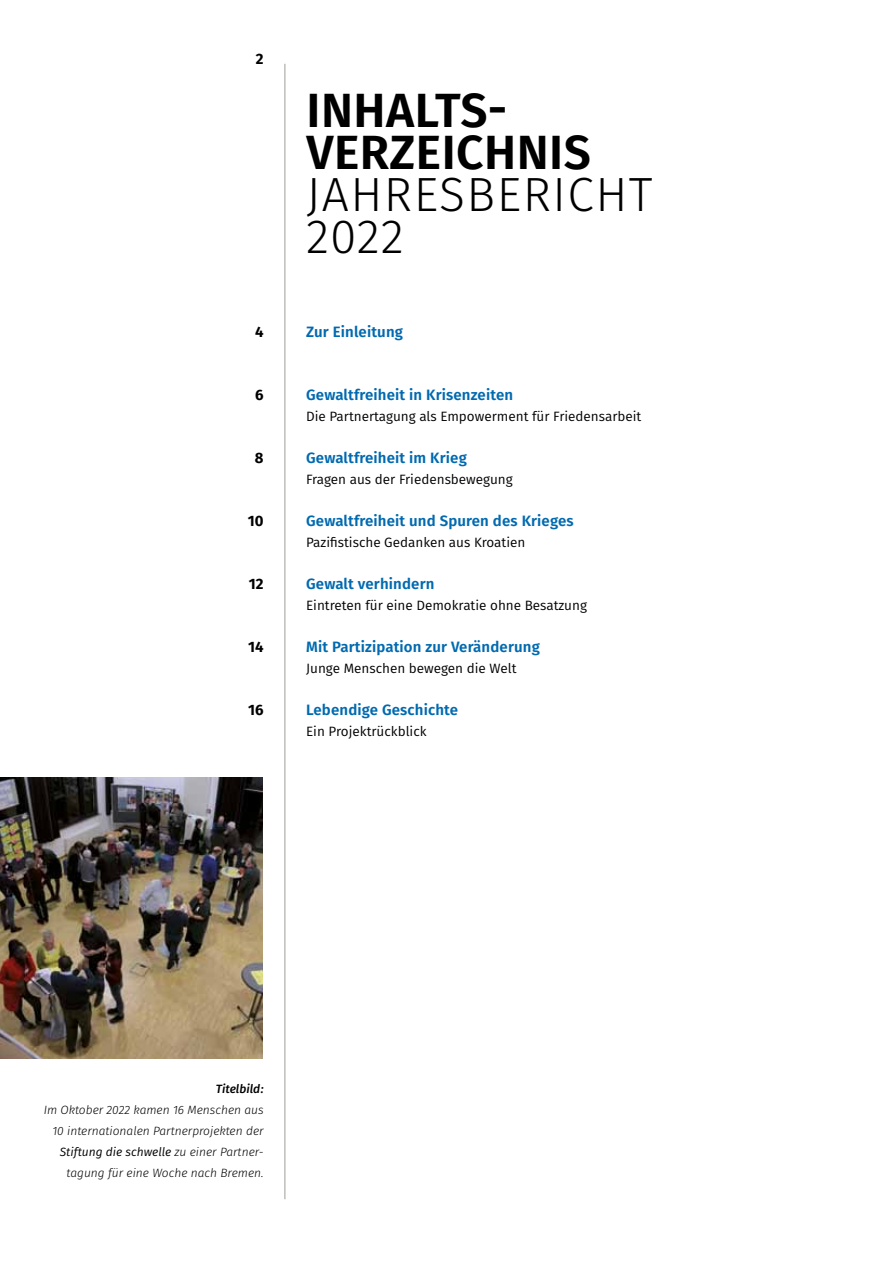
<style>
.page{position:relative;width:893px;height:1263px;background:#fff}
.page>*{position:absolute;margin:0;border:0;box-sizing:border-box;transform-origin:0 0}
.t1{font:600 48px/42px "Fira Sans";letter-spacing:.01em;color:#000}
.t2{font:300 48px/42px "Fira Sans";letter-spacing:.03em;color:#000}
.t3{font:600 15px "Fira Sans";letter-spacing:.01em;color:#006ab0}
.t4{font:700 15px "Fira Sans";color:#000}
.t5{font:13.5px "Fira Sans";color:#000}
.t6{font:italic 300 12px/21px "Fira Sans";color:#000;text-align:right}
.t7{font:italic 500 12px "Fira Sans";color:#000}
.s1{font-weight:400}
</style>
<div class="page">
<hr style="left:285px;top:64px;width:1px;height:1135px;background:#9d9d9c">
<img style="left:0;top:778px;width:263px;height:280px">
<p class="t4" style="left:256px;top:46px;width:9px">2</p>
<p class="t4" style="left:255px;top:319px;width:10px">4</p>
<p class="t4" style="left:255px;top:382px;width:10px">6</p>
<p class="t4" style="left:255px;top:445px;width:10px">8</p>
<p class="t4" style="left:248px;top:508px;width:17px">10</p>
<p class="t4" style="left:249px;top:571px;width:16px">12</p>
<p class="t4" style="left:248px;top:634px;width:17px">14</p>
<p class="t4" style="left:248px;top:697px;width:17px">16</p>
<h1 class="t1" style="left:306px;top:86px;width:286px">Inhalts&shy;verzeichnis</h1>
<h1 class="t2" style="left:306px;top:173px;width:348px">JAHRESBERICHT<br>2022</h1>
<p class="t3" style="left:306px;top:319px;width:98px">Zur Einleitung</p>
<p class="t3" style="left:306px;top:382px;width:208px">Gewaltfreiheit in Krisenzeiten</p>
<p class="t5" style="left:306px;top:406px;width:337px">Die Partnertagung als Empowerment für Friedensarbeit</p>
<p class="t3" style="left:306px;top:445px;width:162px">Gewaltfreiheit im Krieg</p>
<p class="t5" style="left:306px;top:469px;width:208px">Fragen aus der Friedensbewegung</p>
<p class="t3" style="left:306px;top:508px;width:269px">Gewaltfreiheit und Spuren des Krieges</p>
<p class="t5" style="left:306px;top:532px;width:221px">Pazifistische Gedanken aus Kroatien</p>
<p class="t3" style="left:306px;top:571px;width:130px">Gewalt verhindern</p>
<p class="t5" style="left:306px;top:595px;width:282px">Eintreten für eine Demokratie ohne Besatzung</p>
<p class="t3" style="left:306px;top:634px;width:235px">Mit Partizipation zur Veränderung</p>
<p class="t5" style="left:306px;top:658px;width:212px">Junge Menschen bewegen die Welt</p>
<p class="t3" style="left:306px;top:697px;width:153px">Lebendige Geschichte</p>
<p class="t5" style="left:306px;top:721px;width:122px">Ein Projektrückblick</p>
<p class="t7" style="left:216px;top:1079px;width:49px">Titelbild:</p>
<p class="t6" style="left:44px;top:1099px;width:221px">Im Oktober 2022 kamen 16 Menschen aus 10 internationalen Partnerprojekten der <span class="s1">Stiftung die schwelle</span> zu einer Partner&shy;tagung für eine Woche nach Bremen.</p>
</div>
